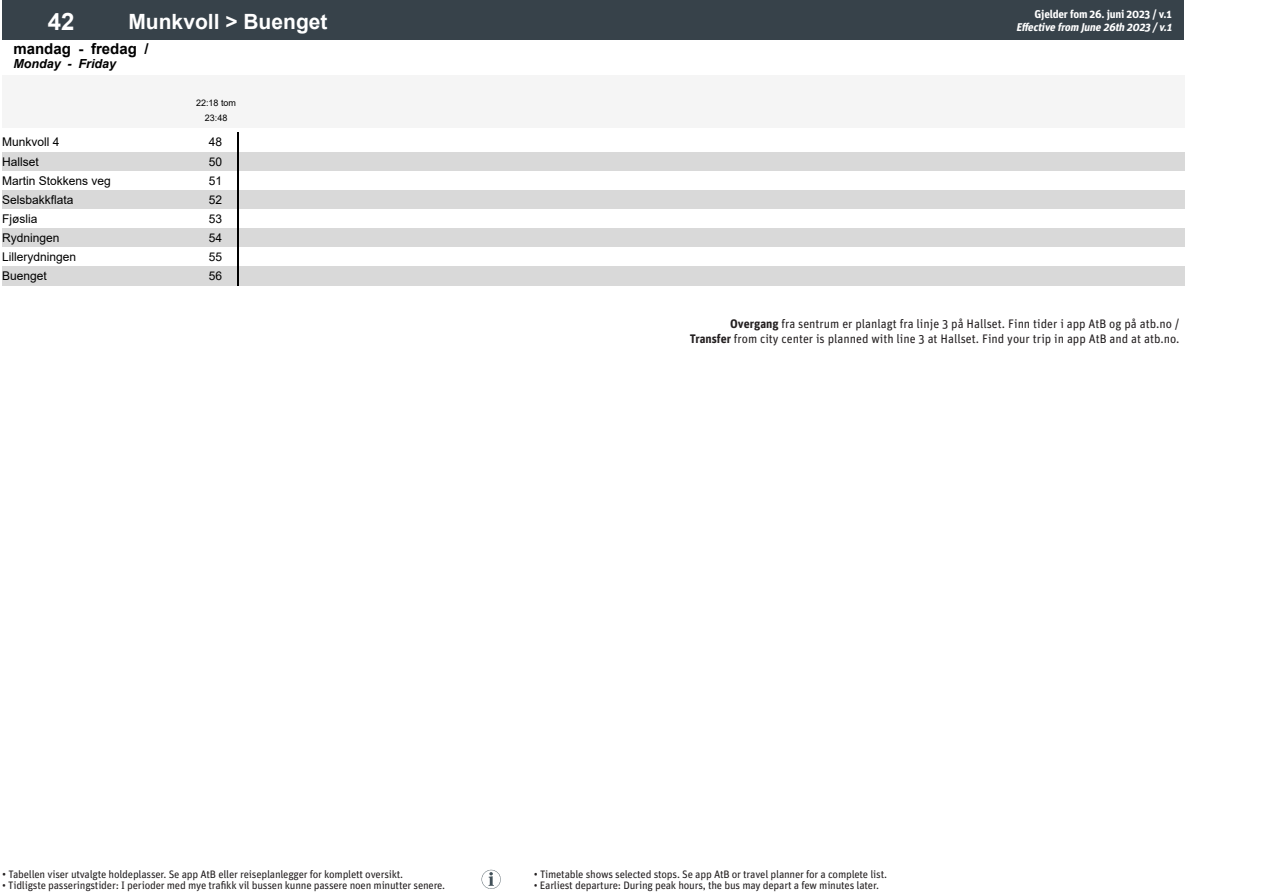
<style>
.page{position:relative;width:1263px;height:893px;background:#fff}
.page>*{position:absolute;margin:0;border:0;box-sizing:border-box;transform-origin:0 0}
.t1{font:700 24px "Arial";color:#fff}
.t2{font:700 21px "Arial";color:#fff}
.t3{font:700 15px "Arial";color:#000}
.t4{font:12.9px "Arial";color:#000}
.t5{font:italic 700 12.45px "Arial";color:#000}
.t6{font:12.3px "Unit Pro";color:#231f20}
.t7{font:12px "Arial";color:#000}
.t8{font:italic 700 11.25px "Unit Pro";color:#fff}
.t9{font:700 11.25px "Unit Pro";letter-spacing:-.02em;color:#fff}
.t10{font:10.8px "Unit Pro";letter-spacing:-.02em;color:#231f20}
.t11{font:9px/14.7px "Arial";color:#000;text-align:center}
.s1{font-weight:700}
.s2{font-size:11.25px}
</style>
<div class="page">
<div style="left:2px;top:75px;width:192px;height:22px;background:#f5f5f5"></div>
<div style="left:194px;top:75px;width:45px;height:22px;background:#f5f5f5"></div>
<div style="left:239px;top:75px;width:45px;height:22px;background:#f5f5f5"></div>
<div style="left:284px;top:75px;width:45px;height:22px;background:#f5f5f5"></div>
<div style="left:329px;top:75px;width:45px;height:22px;background:#f5f5f5"></div>
<div style="left:374px;top:75px;width:45px;height:22px;background:#f5f5f5"></div>
<div style="left:419px;top:75px;width:45px;height:22px;background:#f5f5f5"></div>
<div style="left:464px;top:75px;width:45px;height:22px;background:#f5f5f5"></div>
<div style="left:509px;top:75px;width:45px;height:22px;background:#f5f5f5"></div>
<div style="left:554px;top:75px;width:45px;height:22px;background:#f5f5f5"></div>
<div style="left:599px;top:75px;width:45px;height:22px;background:#f5f5f5"></div>
<div style="left:644px;top:75px;width:45px;height:22px;background:#f5f5f5"></div>
<div style="left:689px;top:75px;width:45px;height:22px;background:#f5f5f5"></div>
<div style="left:734px;top:75px;width:45px;height:22px;background:#f5f5f5"></div>
<div style="left:779px;top:75px;width:45px;height:22px;background:#f5f5f5"></div>
<div style="left:824px;top:75px;width:45px;height:22px;background:#f5f5f5"></div>
<div style="left:869px;top:75px;width:45px;height:22px;background:#f5f5f5"></div>
<div style="left:914px;top:75px;width:45px;height:22px;background:#f5f5f5"></div>
<div style="left:959px;top:75px;width:45px;height:22px;background:#f5f5f5"></div>
<div style="left:1004px;top:75px;width:45px;height:22px;background:#f5f5f5"></div>
<div style="left:1049px;top:75px;width:45px;height:22px;background:#f5f5f5"></div>
<div style="left:1094px;top:75px;width:45px;height:22px;background:#f5f5f5"></div>
<div style="left:1139px;top:75px;width:45px;height:22px;background:#f5f5f5"></div>
<div style="left:2px;top:97px;width:192px;height:30px;background:#f5f5f5"></div>
<div style="left:194px;top:97px;width:45px;height:30px;background:#f5f5f5"></div>
<div style="left:239px;top:97px;width:45px;height:30px;background:#f5f5f5"></div>
<div style="left:284px;top:97px;width:45px;height:30px;background:#f5f5f5"></div>
<div style="left:329px;top:97px;width:45px;height:30px;background:#f5f5f5"></div>
<div style="left:374px;top:97px;width:45px;height:30px;background:#f5f5f5"></div>
<div style="left:419px;top:97px;width:45px;height:30px;background:#f5f5f5"></div>
<div style="left:464px;top:97px;width:45px;height:30px;background:#f5f5f5"></div>
<div style="left:509px;top:97px;width:45px;height:30px;background:#f5f5f5"></div>
<div style="left:554px;top:97px;width:45px;height:30px;background:#f5f5f5"></div>
<div style="left:599px;top:97px;width:45px;height:30px;background:#f5f5f5"></div>
<div style="left:644px;top:97px;width:45px;height:30px;background:#f5f5f5"></div>
<div style="left:689px;top:97px;width:45px;height:30px;background:#f5f5f5"></div>
<div style="left:734px;top:97px;width:45px;height:30px;background:#f5f5f5"></div>
<div style="left:779px;top:97px;width:45px;height:30px;background:#f5f5f5"></div>
<div style="left:824px;top:97px;width:45px;height:30px;background:#f5f5f5"></div>
<div style="left:869px;top:97px;width:45px;height:30px;background:#f5f5f5"></div>
<div style="left:914px;top:97px;width:45px;height:30px;background:#f5f5f5"></div>
<div style="left:959px;top:97px;width:45px;height:30px;background:#f5f5f5"></div>
<div style="left:1004px;top:97px;width:45px;height:30px;background:#f5f5f5"></div>
<div style="left:1049px;top:97px;width:45px;height:30px;background:#f5f5f5"></div>
<div style="left:1094px;top:97px;width:45px;height:30px;background:#f5f5f5"></div>
<div style="left:1139px;top:97px;width:45px;height:30px;background:#f5f5f5"></div>
<div style="left:2px;top:0;width:118px;height:39px;background:#37424a"></div>
<div style="left:120px;top:0;width:1064px;height:39px;background:#37424a"></div>
<div style="left:2px;top:152px;width:1182px;height:19px;background:#d9d9d9"></div>
<div style="left:2px;top:190px;width:1182px;height:19px;background:#d9d9d9"></div>
<div style="left:2px;top:229px;width:1182px;height:19px;background:#d9d9d9"></div>
<div style="left:2px;top:267px;width:1182px;height:19px;background:#d9d9d9"></div>
<svg style="left:237px;top:133px;width:2px;height:76px"></svg>
<hr style="left:237px;top:209px;width:2px;height:20px;background:#000">
<svg style="left:237px;top:229px;width:2px;height:57px"></svg>
<svg style="left:482px;top:870px;width:19px;height:19px"></svg>
<p class="t1" style="left:48px;top:5px;width:28px">42</p>
<p class="t2" style="left:128px;top:7px;width:201px">Munkvoll &gt; Buenget</p>
<p class="t3" style="left:13px;top:38px;width:137px">mandag - fredag /</p>
<p class="t5" style="left:13px;top:55px;width:104px">Monday - Friday</p>
<p class="t11" style="left:196px;top:95px;width:42px">22:18 tom<br>23:48</p>
<p class="t7" style="left:2px;top:134px;width:59px">Munkvoll 4</p>
<p class="t7" style="left:209px;top:134px;width:15px">48</p>
<p class="t7" style="left:2px;top:153px;width:38px">Hallset</p>
<p class="t7" style="left:209px;top:153px;width:15px">50</p>
<p class="t7" style="left:2px;top:172px;width:110px">Martin Stokkens veg</p>
<p class="t7" style="left:209px;top:172px;width:15px">51</p>
<p class="t7" style="left:2px;top:191px;width:73px">Selsbakkflata</p>
<p class="t7" style="left:209px;top:191px;width:15px">52</p>
<p class="t7" style="left:2px;top:210px;width:37px">Fjøslia</p>
<p class="t7" style="left:209px;top:210px;width:15px">53</p>
<p class="t7" style="left:2px;top:230px;width:59px">Rydningen</p>
<p class="t7" style="left:209px;top:230px;width:15px">54</p>
<p class="t7" style="left:2px;top:249px;width:76px">Lillerydningen</p>
<p class="t7" style="left:209px;top:249px;width:15px">55</p>
<p class="t7" style="left:2px;top:268px;width:46px">Buenget</p>
<p class="t7" style="left:209px;top:268px;width:15px">56</p>
<p class="t4" style="left:67px;top:169px;width:82px">05:16 05:36</p>
<p class="t9" style="left:1035px;top:6px;width:139px">Gjelder fom 26. juni 2023 / v.1</p>
<p class="t8" style="left:1016px;top:19px;width:160px">Effective from J une 26th 2023 /v.1</p>
<p class="t4" style="left:756px;top:313px;width:16px">36</p>
<p class="t4" style="left:805px;top:313px;width:16px">42</p>
<p class="t4" style="left:854px;top:313px;width:16px">46</p>
<p class="t4" style="left:902px;top:313px;width:16px">52</p>
<p class="t4" style="left:950px;top:313px;width:16px">56</p>
<p class="t4" style="left:990px;top:313px;width:34px">08:52</p>
<p class="t4" style="left:1048px;top:313px;width:16px">00</p>
<p class="t4" style="left:1096px;top:313px;width:16px">10</p>
<p class="t4" style="left:1145px;top:313px;width:16px">20</p>
<p class="t6" style="left:730px;top:316px;width:451px"><span class="s1">Overgang</span> fra sentrum er planlagt fra linje 3 på Hallset. Finn tider i app AtB og på atb.no /</p>
<p class="t6" style="left:690px;top:330px;width:491px"><span class="s1">Transfer</span> from city center is planned with line 3 at Hallset. Find your trip in app AtB and at atb.no.</p>
<p class="t4" style="left:708px;top:334px;width:16px">37</p>
<p class="t4" style="left:756px;top:334px;width:16px">41</p>
<p class="t4" style="left:805px;top:334px;width:16px">47</p>
<p class="t4" style="left:853px;top:334px;width:16px">51</p>
<p class="t4" style="left:902px;top:334px;width:16px">57</p>
<p class="t4" style="left:950px;top:334px;width:16px">01</p>
<p class="t4" style="left:990px;top:334px;width:34px">08:57</p>
<p class="t4" style="left:1048px;top:334px;width:16px">05</p>
<p class="t4" style="left:1096px;top:334px;width:16px">15</p>
<p class="t4" style="left:1145px;top:334px;width:16px">25</p>
<p class="t10" style="left:2px;top:866px;width:403px"><span class="s2">•</span> Tabellen viser utvalgte holdeplasser. Se app AtB eller reiseplanlegger for komplett oversikt.</p>
<p class="t10" style="left:2px;top:878px;width:445px">• Tidligste passeringstider: I perioder med mye trafikk vil bussen kunne passere noen minutter senere.</p>
<p class="t10" style="left:534px;top:866px;width:355px"><span class="s2">•</span> Timetable shows selected stops. Se app AtB or travel planner for a complete list.</p>
<p class="t10" style="left:534px;top:878px;width:347px">• Earliest departure: During peak hours, the bus may depart a few minutes later.</p>
</div>
